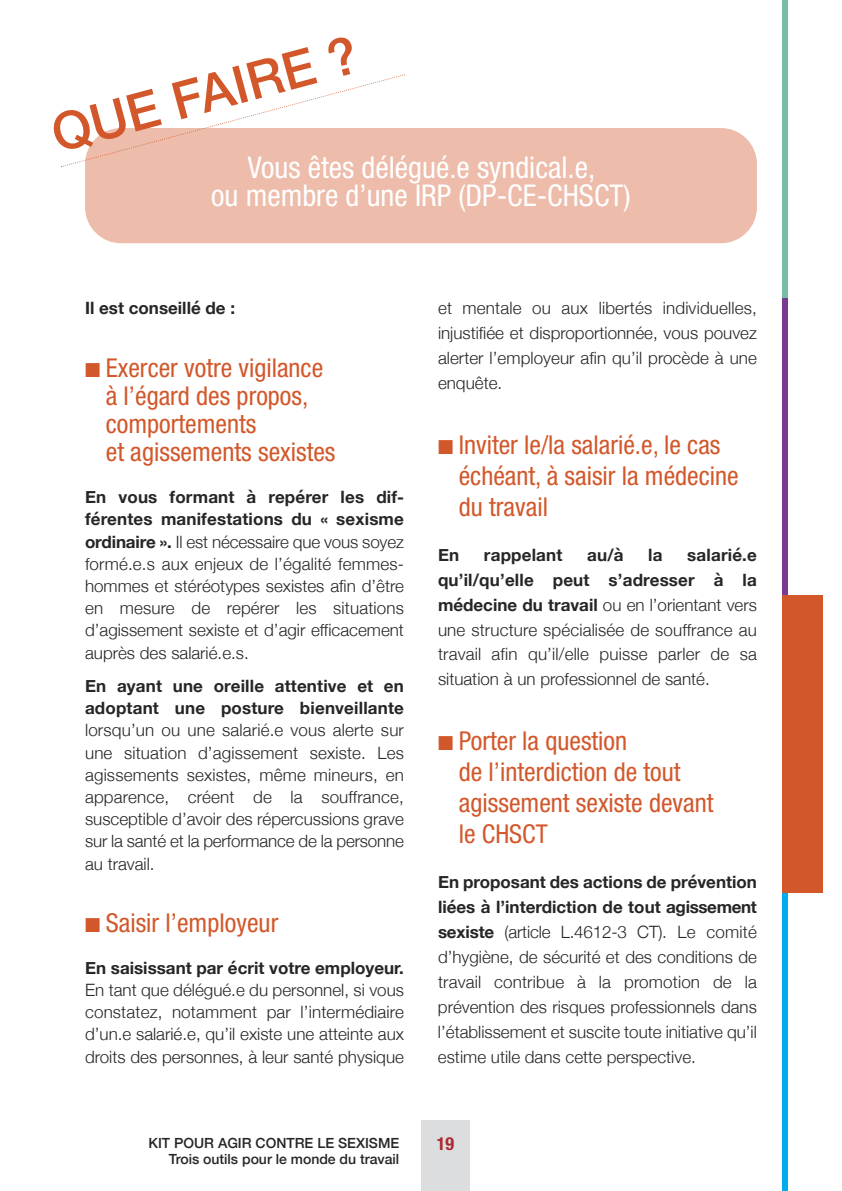
<style>
.page{position:relative;width:842px;height:1191px;background:#fff}
.page>*{position:absolute;margin:0;border:0;box-sizing:border-box;transform-origin:0 0}
.t1{font:500 52px "Helvetica Neue LT Pro";color:#d2582b}
.t2{font:condensed 30px/28px "Helvetica Neue LT Pro";color:#fff;text-align:center}
.t3{font:condensed 26px/31px "Helvetica Neue LT Pro";color:#d2582b}
.t4{font:700 condensed 18px "Helvetica Neue";color:#ad292f}
.t5{font:300 17px/22.2px "Helvetica Neue";color:#272526;text-align:justify}
.t6{font:700 17px/22.2px "Helvetica Neue";letter-spacing:.01em;color:#272526}
.t7{font:500 14px "Helvetica Neue";color:#272526}
.s1{font-weight:700}
</style>
<div class="page">
<div style="left:782px;top:0;width:6px;height:298px;background:#78bda5"></div>
<div style="left:782px;top:298px;width:6px;height:297px;background:#793b91"></div>
<div style="left:782px;top:595px;width:41px;height:298px;background:#d2582b"></div>
<div style="left:782px;top:893px;width:6px;height:298px;background:#00acec"></div>
<div style="left:421px;top:1120px;width:48px;height:71px;background:#dcddde"></div>
<div style="left:85px;top:128px;width:672px;height:115px;background:#edbcaa;border-radius:36px"></div>
<svg style="left:61px;top:74px;width:344px;height:93px"></svg>
<h1 class="t1" style="left:48px;top:117px;width:316px;rotate:-15deg">QUE FAIRE ?</h1>
<h2 class="t2" style="left:211px;top:156px;width:421px">Vous êtes délégué.e syndical.e,<br>ou membre d’une IRP (DP-CE-CHSCT)</h2>
<p class="t6" style="left:85px;top:297px;width:152px">Il est conseillé de :</p>
<h3 class="t3" style="left:106px;top:355px;width:231px;line-height:28.2px;text-indent:-21px">■ Exercer votre vigilance à l’égard des propos, comportements<br>et agissements sexistes</h3>
<p class="t5" style="left:85px;top:485px;width:320px"><span class="s1">En vous formant à repérer les dif&shy;férentes manifestations du « sexisme ordinaire ».</span> Il est nécessaire que vous soyez formé.e.s aux enjeux de l’égalité femmes&shy;hommes et stéréotypes sexistes afin d’être en mesure de repérer les situations d’agissement sexiste et d’agir efficacement auprès des salarié.e.s.</p>
<p class="t6" style="left:85px;top:674px;width:320px">En ayant une oreille attentive et en adoptant une posture bienveillante</p>
<p class="t5" style="left:85px;top:719px;width:320px">lorsqu’un ou une salarié.e vous alerte sur une situation d’agissement sexiste. Les agissements sexistes, même mineurs, en apparence, créent de la souffrance, susceptible d’avoir des répercussions grave sur la santé et la performance de la personne au travail.</p>
<h3 class="t3" style="left:85px;top:909px;width:195px">■ Saisir l’employeur</h3>
<p class="t6" style="left:85px;top:956px;width:320px">En saisissant par écrit votre employeur.</p>
<p class="t5" style="left:85px;top:978px;width:320px">En tant que délégué.e du personnel, si vous constatez, notamment par l’intermédiaire d’un.e salarié.e, qu’il existe une atteinte aux droits des personnes, à leur santé physique</p>
<p class="t5" style="left:438px;top:295px;width:320px;line-height:25px">et mentale ou aux libertés individuelles, injustifiée et disproportionnée, vous pouvez alerter l’employeur afin qu’il procède à une enquête.</p>
<h3 class="t3" style="left:459px;top:431px;width:282px;text-indent:-21px">■ Inviter le/la salarié.e, le cas échéant, à saisir la médecine du travail</h3>
<p class="t6" style="left:438px;top:543px;width:23px">En</p>
<p class="t6" style="left:484px;top:543px;width:80px">rappelant</p>
<p class="t6" style="left:587px;top:543px;width:38px">au/à</p>
<p class="t6" style="left:648px;top:543px;width:16px">la</p>
<p class="t5" style="left:438px;top:542px;width:320px;line-height:25px;text-indent:249px"><span class="s1">salarié.e qu’il/qu’elle peut s’adresser à la médecine du travail</span> ou en l’orientant vers une structure spécialisée de souffrance au travail afin qu’il/elle puisse parler de sa situation à un professionnel de santé.</p>
<h3 class="t3" style="left:459px;top:728px;width:256px;text-indent:-21px">■ Porter la question<br>de l’interdiction de tout agissement sexiste devant le CHSCT</h3>
<p class="t5" style="left:438px;top:869px;width:320px;line-height:25px"><span class="s1">En proposant des actions de prévention liées à l’interdiction de tout agissement sexiste</span> (article L.4612-3 CT). Le comité d’hygiène, de sécurité et des conditions de travail contribue à la promotion de la prévention des risques professionnels dans l’établissement et suscite toute initiative qu’il estime utile dans cette perspective.</p>
<p class="t7" style="left:148px;top:1134px;width:252px">KIT POUR AGIR CONTRE LE SEXISME</p>
<p class="t4" style="left:437px;top:1128px;width:19px">19</p>
<p class="t7" style="left:169px;top:1150px;width:232px">Trois outils pour le monde du travail</p>
</div>
